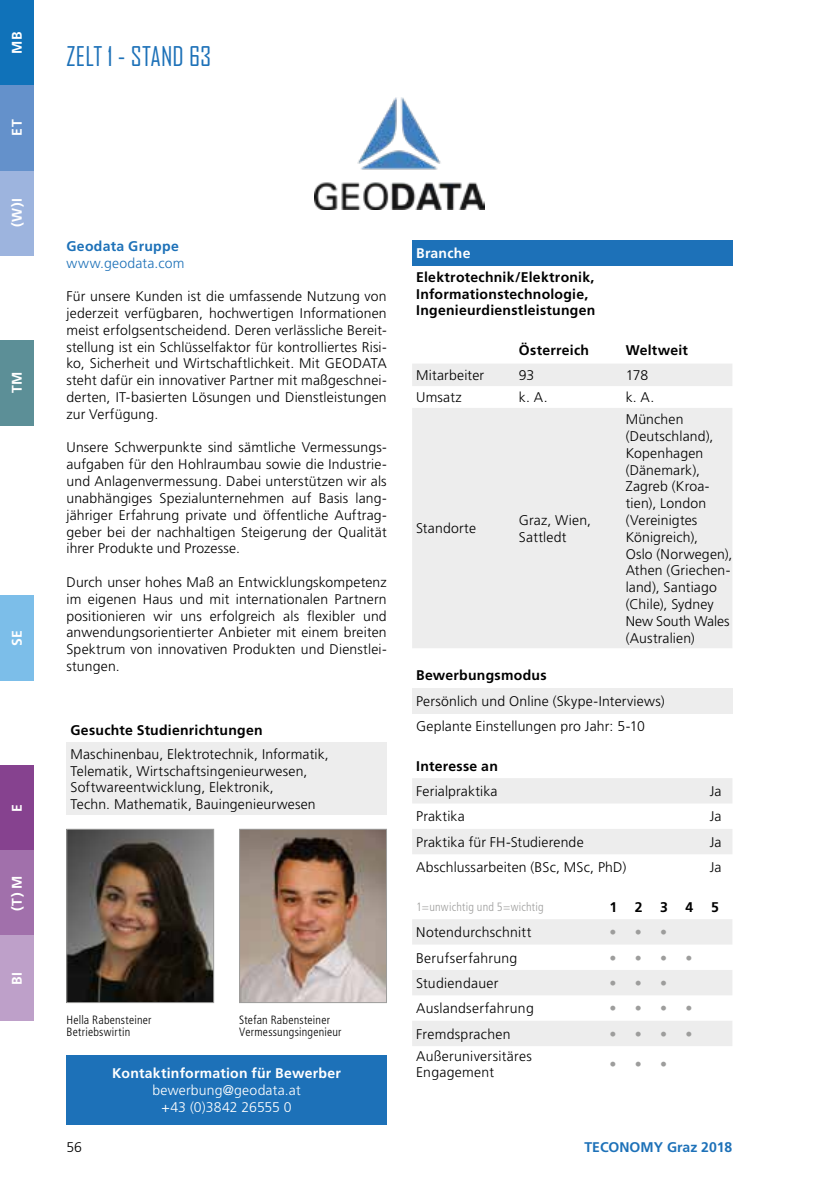
<style>
.page{position:relative;width:840px;height:1191px;background:#fff}
.page>*{position:absolute;margin:0;border:0;box-sizing:border-box;transform-origin:0 0}
.t1{font:26px "Agency FB";letter-spacing:.005em;color:#1d71b8}
.t2{font:300 14px/16.8px "Frutiger LT Std";letter-spacing:.01em;color:#000}
.t3{font:700 14px/16.8px "Frutiger LT Std";letter-spacing:.02em;color:#000}
.t4{font:700 14px "Frutiger LT Std";letter-spacing:.02em;color:#fff}
.t5{font:300 14px/16.8px "Frutiger LT Std";letter-spacing:.01em;color:#fff;text-align:center}
.t6{font:300 14px "Frutiger LT Std";color:#9d9d9c}
.t7{font:700 14px "Frutiger LT Std";color:#1d71b8}
.t8{font:300 14px "Frutiger LT Std";letter-spacing:.02em;color:#1d71b8}
.t9{font:700 14px "Frutiger LT Std";letter-spacing:.02em;color:#1d71b8}
.t10{font:300 condensed 12px/12px "Frutiger LT Std";letter-spacing:.02em;color:#000}
.t11{font:300 condensed 12px "Frutiger LT Std";letter-spacing:.02em;color:#9d9d9c}
</style>
<div class="page">
<div style="left:66px;top:1055px;width:320px;height:69px;background:#1d71b8"></div>
<div style="left:412px;top:688px;width:320px;height:25px;background:#ededed"></div>
<img style="left:68px;top:831px;width:144px;height:169px">
<div style="left:66px;top:829px;width:148px;height:173px;border:1px solid #9d9d9c"></div>
<img style="left:241px;top:831px;width:143px;height:169px">
<div style="left:239px;top:829px;width:147px;height:173px;border:1px solid #9d9d9c"></div>
<svg style="left:412px;top:919px;width:320px;height:127px;fill:#ededed"></svg>
<svg style="left:412px;top:778px;width:320px;height:76px"></svg>
<img style="left:314px;top:97px;width:170px;height:112px">
<div style="left:412px;top:240px;width:320px;height:26px;background:#1d71b8"></div>
<div style="left:66px;top:742px;width:320px;height:73px;background:#ededed"></div>
<svg style="left:412px;top:364px;width:320px;height:284px;background:#eee"></svg>
<div style="left:0;top:0;width:33px;height:85px;background:#1072b9"></div>
<div style="left:0;top:170px;width:33px;height:85px;background:#9db4de"></div>
<div style="left:0;top:85px;width:33px;height:85px;background:#6491cb"></div>
<div style="left:0;top:595px;width:33px;height:85px;background:#7cbee9"></div>
<div style="left:0;top:340px;width:33px;height:85px;background:#5c8f97"></div>
<div style="left:0;top:765px;width:33px;height:85px;background:#86428f"></div>
<div style="left:0;top:850px;width:33px;height:85px;background:#a170ab"></div>
<div style="left:0;top:935px;width:33px;height:85px;background:#bea0c9"></div>
<p class="t4" style="left:9px;top:54px;width:24px;rotate:-90deg">MB</p>
<p class="t4" style="left:9px;top:136px;width:18px;rotate:-90deg">ET</p>
<p class="t4" style="left:9px;top:227px;width:30px;rotate:-90deg">(W)I</p>
<p class="t4" style="left:9px;top:393px;width:23px;rotate:-90deg">TM</p>
<p class="t4" style="left:9px;top:646px;width:17px;rotate:-90deg">SE</p>
<p class="t4" style="left:9px;top:812px;width:9px;rotate:-90deg">E</p>
<p class="t4" style="left:9px;top:911px;width:37px;rotate:-90deg">(T) M</p>
<p class="t4" style="left:9px;top:984px;width:14px;rotate:-90deg">BI</p>
<h1 class="t1" style="left:66px;top:41px;width:146px">ZELT 1 - STAND 63</h1>
<p class="t9" style="left:66px;top:238px;width:114px">Geodata Gruppe</p>
<p class="t8" style="left:66px;top:255px;width:119px">www.geodata.com</p>
<p class="t2" style="left:66px;top:288px;width:321px;text-align:justify">Für unsere Kunden ist die umfassende Nutzung von jederzeit verfügbaren, hochwertigen Informationen meist erfolgsentscheidend. Deren verlässliche Bereit&shy;stellung ist ein Schlüsselfaktor für kontrolliertes Risi&shy;ko, Sicherheit und Wirtschaftlichkeit. Mit GEODATA steht dafür ein innovativer Partner mit maßgeschnei&shy;derten, IT-basierten Lösungen und Dienstleistungen zur Verfügung.</p>
<p class="t2" style="left:66px;top:439px;width:321px;text-align:justify">Unsere Schwerpunkte sind sämtliche Vermessungs&shy;aufgaben für den Hohlraumbau sowie die Industrie&shy;und Anlagenvermessung. Dabei unterstützen wir als unabhängiges Spezialunternehmen auf Basis lang&shy;jähriger Erfahrung private und öffentliche Auftrag&shy;geber bei der nachhaltigen Steigerung der Qualität ihrer Produkte und Prozesse.</p>
<p class="t2" style="left:66px;top:574px;width:321px;text-align:justify">Durch unser hohes Maß an Entwicklungskompetenz im eigenen Haus und mit internationalen Partnern positionieren wir uns erfolgreich als flexibler und anwendungsorientierter Anbieter mit einem breiten Spektrum von innovativen Produkten und Dienstlei&shy;stungen.</p>
<p class="t3" style="left:70px;top:722px;width:194px">Gesuchte Studienrichtungen</p>
<p class="t2" style="left:70px;top:745px;width:260px">Maschinenbau, Elektrotechnik, Informatik, Telematik, Wirtschaftsingenieurwesen, Softwareentwicklung, Elektronik,<br>Techn. Mathematik, Bauingenieurwesen</p>
<p class="t10" style="left:66px;top:1013px;width:86px">Hella Rabensteiner<br>Betriebswirtin</p>
<p class="t10" style="left:239px;top:1013px;width:104px">Stefan Rabensteiner<br>Vermessungsingenieur</p>
<p class="t4" style="left:112px;top:1065px;width:230px">Kontaktinformation für Bewerber</p>
<p class="t5" style="left:152px;top:1082px;width:150px">bewerbung@geodata.at +43 (0)3842 26555 0</p>
<p class="t4" style="left:416px;top:245px;width:56px">Branche</p>
<p class="t3" style="left:416px;top:269px;width:181px">Elektrotechnik/Elektronik,<br>Informationstechnologie,<br>Ingenieurdienstleistungen</p>
<p class="t3" style="left:518px;top:341px;width:72px">Österreich</p>
<p class="t3" style="left:625px;top:341px;width:64px">Weltweit</p>
<p class="t2" style="left:416px;top:367px;width:70px">Mitarbeiter</p>
<p class="t2" style="left:518px;top:367px;width:17px">93</p>
<p class="t2" style="left:625px;top:367px;width:24px">178</p>
<p class="t2" style="left:416px;top:389px;width:47px">Umsatz</p>
<p class="t2" style="left:518px;top:389px;width:30px">k. A.</p>
<p class="t2" style="left:625px;top:389px;width:30px">k. A.</p>
<p class="t2" style="left:416px;top:520px;width:61px">Standorte</p>
<p class="t2" style="left:518px;top:512px;width:74px">Graz, Wien,<br>Sattledt</p>
<p class="t2" style="left:625px;top:411px;width:108px">München (Deutschland),<br>Kopenhagen (Dänemark),<br>Zagreb (Kroa&shy;tien), London (Vereinigtes<br>Königreich),<br>Oslo (Norwegen),<br>Athen (Griechen&shy;land), Santiago (Chile), Sydney<br>New South Wales (Australien)</p>
<p class="t3" style="left:416px;top:667px;width:132px">Bewerbungsmodus</p>
<p class="t2" style="left:416px;top:688px;width:250px;line-height:25.4px">Persönlich und Online (Skype-Interviews)<br>Geplante Einstellungen pro Jahr: 5-10</p>
<p class="t3" style="left:416px;top:757px;width:83px">Interesse an</p>
<p class="t2" style="left:416px;top:783px;width:83px">Ferialpraktika</p>
<p class="t2" style="left:709px;top:783px;width:13px">Ja</p>
<p class="t2" style="left:416px;top:808px;width:50px">Praktika</p>
<p class="t2" style="left:709px;top:808px;width:13px">Ja</p>
<p class="t2" style="left:416px;top:833px;width:169px">Praktika für FH-Studierende</p>
<p class="t2" style="left:709px;top:833px;width:13px">Ja</p>
<p class="t2" style="left:416px;top:859px;width:212px">Abschlussarbeiten (BSc, MSc, PhD)</p>
<p class="t2" style="left:709px;top:859px;width:13px">Ja</p>
<p class="t11" style="left:416px;top:900px;width:129px">1=unwichtig und 5=wichtig</p>
<p class="t3" style="left:609px;top:898px;width:9px">1</p>
<p class="t3" style="left:634px;top:898px;width:9px">2</p>
<p class="t3" style="left:659px;top:898px;width:9px">3</p>
<p class="t3" style="left:685px;top:898px;width:9px">4</p>
<p class="t3" style="left:710px;top:898px;width:9px">5</p>
<p class="t2" style="left:416px;top:924px;width:117px">Notendurchschnitt</p>
<p class="t6" style="left:609px;top:924px;width:34px">• •</p>
<p class="t6" style="left:659px;top:924px;width:8px">•</p>
<p class="t2" style="left:416px;top:949px;width:103px">Berufserfahrung</p>
<p class="t6" style="left:609px;top:949px;width:34px">• •</p>
<p class="t6" style="left:659px;top:949px;width:34px">• •</p>
<p class="t2" style="left:416px;top:975px;width:84px">Studiendauer</p>
<p class="t6" style="left:609px;top:975px;width:34px">• •</p>
<p class="t6" style="left:659px;top:975px;width:8px">•</p>
<p class="t2" style="left:416px;top:1000px;width:119px">Auslandserfahrung</p>
<p class="t6" style="left:609px;top:1000px;width:34px">• •</p>
<p class="t6" style="left:659px;top:1000px;width:34px">• •</p>
<p class="t2" style="left:416px;top:1025px;width:96px">Fremdsprachen</p>
<p class="t6" style="left:609px;top:1026px;width:34px">• •</p>
<p class="t6" style="left:659px;top:1026px;width:34px">• •</p>
<p class="t2" style="left:416px;top:1048px;width:117px;line-height:16px">Außeruniversitäres<br>Engagement</p>
<p class="t6" style="left:609px;top:1055px;width:34px">• •</p>
<p class="t6" style="left:659px;top:1055px;width:8px">•</p>
<p class="t2" style="left:66px;top:1138px;width:17px">56</p>
<p class="t7" style="left:584px;top:1138px;width:149px">TECONOMY Graz 2018</p>
</div>
